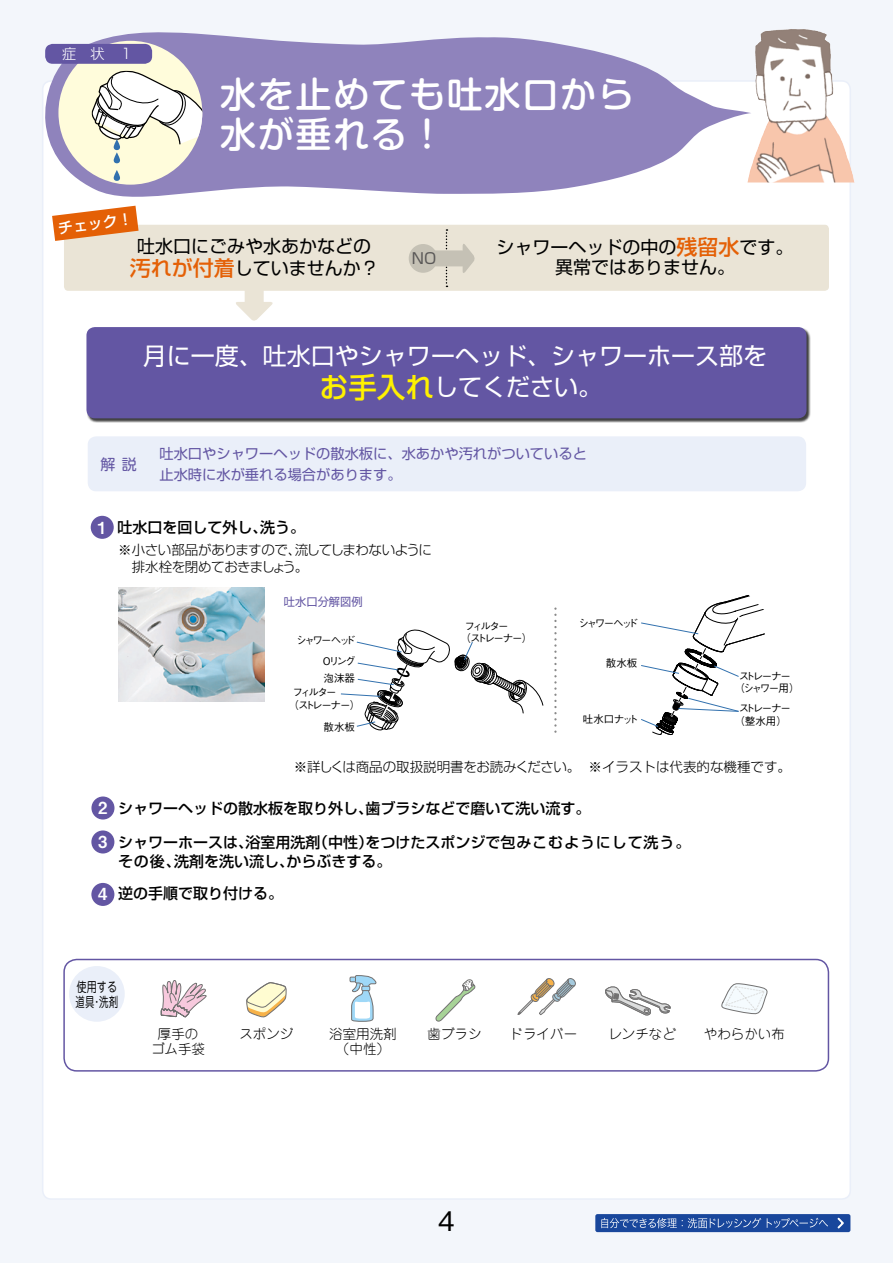
<style>
.page{position:relative;width:893px;height:1263px;background:#f3f6fb}
.page>*{position:absolute;margin:0;border:0;box-sizing:border-box;transform-origin:0 0}
.t1{font:500 36px/40.5px "Shin M Go Pro";letter-spacing:.05em;color:#fff}
.t2{font:500 27px "Gothic BBB Pro";color:#000}
.t3{font:24px/30.8px "Shin Go Pro";color:#fff;text-align:center}
.t4{font:18px/22.5px "Shin Go Pro";color:#000;text-align:center}
.t5{font:16.65px "Midashi Go Pro MB31 90 msp RKSJ H";color:#fff}
.t6{font:15px/19.5px "Shin Go Pro Medium 90 msp RKSJ H";color:#000}
.t7{font:500 15px "Shin Go Pro";color:#fff}
.t8{font:15px "Shin M Go Pro";color:#6356a3}
.t9{font:15px "Shin Go Pro";color:#595757}
.t10{font:14.25px/21px "Shin Go Pro";color:#6356a3}
.t11{font:300 14.25px "Shin Go Pro";color:#fff}
.t12{font:13.5px/16.5px "Shin Go Pro Light 90 msp RKSJ H";letter-spacing:-.02em;color:#000}
.t13{font:300 13.5px/15px "Jun 101 Pro";color:#000;text-align:center}
.t14{font:13.5px "Shin Go Pro Light 90 msp RKSJ H";color:#000}
.t15{font:13.5px/15px "Jun 201 Pro";color:#000;scale:.75 1}
.t16{font:11.25px "Shin Go Pro Regular 90 msp RKSJ H";color:#6356a3}
.t17{font:10.5px/12.6px "Gothic BBB Pro Medium 90 msp RKSJ H";letter-spacing:-.145em;color:#000;text-align:center}
.t18{font:10.5px/12.6px "Gothic BBB Pro Medium 90 msp RKSJ H";letter-spacing:-.185em;color:#000}
.t19{font:10.5px/12.6px "Gothic BBB Pro Medium 90 msp RKSJ H";letter-spacing:-.12em;color:#000;text-align:center}
.t20{font:10.5px/20.7px "Gothic BBB Pro Medium 90 msp RKSJ H";letter-spacing:-.18em;color:#000;text-align:right}
.t21{font:10.5px "Gothic BBB Pro Medium 90 msp RKSJ H";letter-spacing:-.19em;color:#000}
.s1{font-weight:500;font-size:21px;color:#e46006}
.s2{font-weight:500;font-size:28.5px;color:#fff100}
.s3{font-family:"Midashi Go Pro MB31 90 msp RKSJ H";font-size:16.65px;color:#fff}
</style>
<div class="page">
<div style="left:43px;top:81px;width:807px;height:1118px;background:#fff;border-radius:9px"></div>
<img style="left:755px;top:29px;width:36px;height:72px">
<div style="left:595px;top:1214px;width:255px;height:18px;background:#19479c;border-radius:2px"></div>
<svg style="left:837px;top:1217px;width:7px;height:12px"></svg>
<svg style="left:601px;top:1218px;width:160px;height:10px"></svg>
<svg style="left:767px;top:1218px;width:61px;height:10px"></svg>
<img style="left:118px;top:587px;width:146px;height:114px">
<svg style="left:554px;top:608px;width:3px;height:125px"></svg>
<div style="left:91px;top:516px;width:23px;height:23px;background:#6356a3;border-radius:50%"></div>
<div style="left:91px;top:796px;width:23px;height:23px;background:#6356a3;border-radius:50%"></div>
<div style="left:91px;top:830px;width:23px;height:23px;background:#6356a3;border-radius:50%"></div>
<div style="left:91px;top:883px;width:23px;height:23px;background:#6356a3;border-radius:50%"></div>
<svg style="left:341px;top:629px;width:203px;height:102px"></svg>
<svg style="left:641px;top:595px;width:124px;height:141px"></svg>
<div style="left:64px;top:225px;width:765px;height:66px;background:#eae4d6;border-radius:4px"></div>
<svg style="left:43px;top:32px;width:708px;height:174px;fill:#8f83bc"></svg>
<div style="left:58px;top:41px;width:144px;height:144px;background:#fffcdb;border-radius:50%"></div>
<svg style="left:92px;top:71px;width:110px;height:74px"></svg>
<svg style="left:114px;top:139px;width:6px;height:11px"></svg>
<svg style="left:114px;top:152px;width:6px;height:11px"></svg>
<svg style="left:114px;top:170px;width:6px;height:11px"></svg>
<div style="left:88px;top:436px;width:718px;height:55px;background:#eaeff9;border-radius:9px"></div>
<div style="left:63px;top:959px;width:766px;height:112px;border:2px solid #6356a3;border-radius:13px"></div>
<div style="left:69px;top:966px;width:56px;height:56px;background:#eaeff9;border-radius:50%"></div>
<svg style="left:246px;top:982px;width:40px;height:35px"></svg>
<svg style="left:350px;top:975px;width:26px;height:47px"></svg>
<div style="left:361px;top:986px;width:9px;height:5px;border:1px solid #727171"></div>
<svg style="left:721px;top:983px;width:46px;height:31px"></svg>
<svg style="left:436px;top:979px;width:39px;height:42px"></svg>
<svg style="left:605px;top:986px;width:65px;height:29px"></svg>
<svg style="left:518px;top:978px;width:58px;height:37px"></svg>
<svg style="left:161px;top:980px;width:46px;height:37px"></svg>
<svg style="left:52px;top:206px;width:87px;height:35px"></svg>
<div style="left:87px;top:327px;width:723px;height:95px;background:#000;opacity:.75"></div>
<div style="left:86px;top:327px;width:720px;height:91px;background:#6356a3;border-radius:9px"></div>
<div style="left:45px;top:44px;width:107px;height:20px;background:#6356a3;border-radius:8px"></div>
<div style="left:245px;top:280px;width:19px;height:27px;background:#eae4d6;border-radius:4px"></div>
<svg style="left:236px;top:302px;width:37px;height:19px"></svg>
<div style="left:409px;top:244px;width:28px;height:29px;background:#c5c1b5;border-radius:50%"></div>
<svg style="left:446px;top:229px;width:1px;height:58px"></svg>
<div style="left:423px;top:250px;width:43px;height:16px;background:#c5c1b5;border-radius:4px"></div>
<svg style="left:463px;top:244px;width:12px;height:29px"></svg>
<p class="t11" style="left:62px;top:42px;width:73px">症　状　１</p>
<p class="t7" style="left:57px;top:216px;width:77px;rotate:-7deg">チェック！</p>
<h1 class="t1" style="left:220px;top:69px;width:416px">水を止めても吐水口から水が垂れる！</h1>
<p class="t4" style="left:130px;top:232px;width:250px">吐水口にごみや水あかなどの<span class="s1">汚れが付着</span>していませんか？</p>
<p class="t9" style="left:412px;top:246px;width:26px">NO</p>
<p class="t4" style="left:496px;top:235px;width:298px;line-height:19.5px">シャワーヘッドの中の<span class="s1">残留水</span>です。異常ではありません。</p>
<h3 class="t3" style="left:143px;top:338px;width:625px">月に一度、吐水口やシャワーヘッド、シャワーホース部を<span class="s2">お手入れ</span>してください。</h3>
<p class="t8" style="left:100px;top:452px;width:38px">解 説</p>
<p class="t10" style="left:159px;top:441px;width:429px">吐水口やシャワーヘッドの散水板に、水あかや汚れがついていると止水時に水が垂れる場合があります。</p>
<p class="t6" style="left:97px;top:516px;width:209px"><span class="s3">1</span> 吐水口を回して外し、洗う。</p>
<p class="t12" style="left:118px;top:540px;width:315px">※小さい部品がありますので、流してしまわないように　排水栓を閉めておきましょう。</p>
<p class="t16" style="left:284px;top:592px;width:80px">吐水口分解図例</p>
<p class="t20" style="left:296px;top:629px;width:61px">シャワーヘッド<br>Oリング</p>
<p class="t17" style="left:323px;top:671px;width:33px">泡沫器</p>
<p class="t17" style="left:292px;top:684px;width:46px">フィルター</p>
<p class="t17" style="left:288px;top:697px;width:73px">（ストレーナー）</p>
<p class="t17" style="left:323px;top:719px;width:33px">散水板</p>
<p class="t18" style="left:461px;top:618px;width:73px;text-indent:4px">フィルター<br>（ストレーナー）</p>
<p class="t21" style="left:578px;top:614px;width:61px">シャワーヘッド</p>
<p class="t17" style="left:606px;top:655px;width:33px">散水板</p>
<p class="t17" style="left:734px;top:668px;width:67px">ストレーナー（シャワー用）</p>
<p class="t17" style="left:583px;top:711px;width:57px">吐水口ナット</p>
<p class="t19" style="left:734px;top:701px;width:58px">ストレーナー（整水用）</p>
<p class="t14" style="left:294px;top:755px;width:499px">※詳しくは商品の取扱説明書をお読みください。 ※イラストは代表的な機種です。</p>
<p class="t6" style="left:98px;top:796px;width:494px"><span class="s3">2</span> シャワーヘッドの散水板を取り外し、歯ブラシなどで磨いて洗い流す。</p>
<p class="t6" style="left:118px;top:830px;width:574px">シャワーホースは、浴室用洗剤（中性）をつけたスポンジで包みこむようにして洗う。その後、洗剤を洗い流し、からぶきする。</p>
<p class="t5" style="left:98px;top:828px;width:11px">3</p>
<p class="t6" style="left:98px;top:882px;width:186px"><span class="s3">4</span> 逆の手順で取り付ける。</p>
<p class="t15" style="left:76px;top:977px;width:58px">使用する道具・洗剤</p>
<p class="t13" style="left:158px;top:1025px;width:42px">厚手の</p>
<p class="t13" style="left:428px;top:1025px;width:55px">歯ブラシ</p>
<p class="t13" style="left:510px;top:1025px;width:69px">ドライバー</p>
<p class="t13" style="left:608px;top:1025px;width:69px">レンチなど</p>
<p class="t13" style="left:704px;top:1025px;width:83px">やわらかい布</p>
<p class="t13" style="left:151px;top:1040px;width:55px">ゴム手袋</p>
<p class="t13" style="left:239px;top:1025px;width:55px">スポンジ</p>
<p class="t13" style="left:329px;top:1025px;width:69px">浴室用洗剤（中性）</p>
<h2 class="t2" style="left:438px;top:1199px;width:19px">4</h2>
</div>
